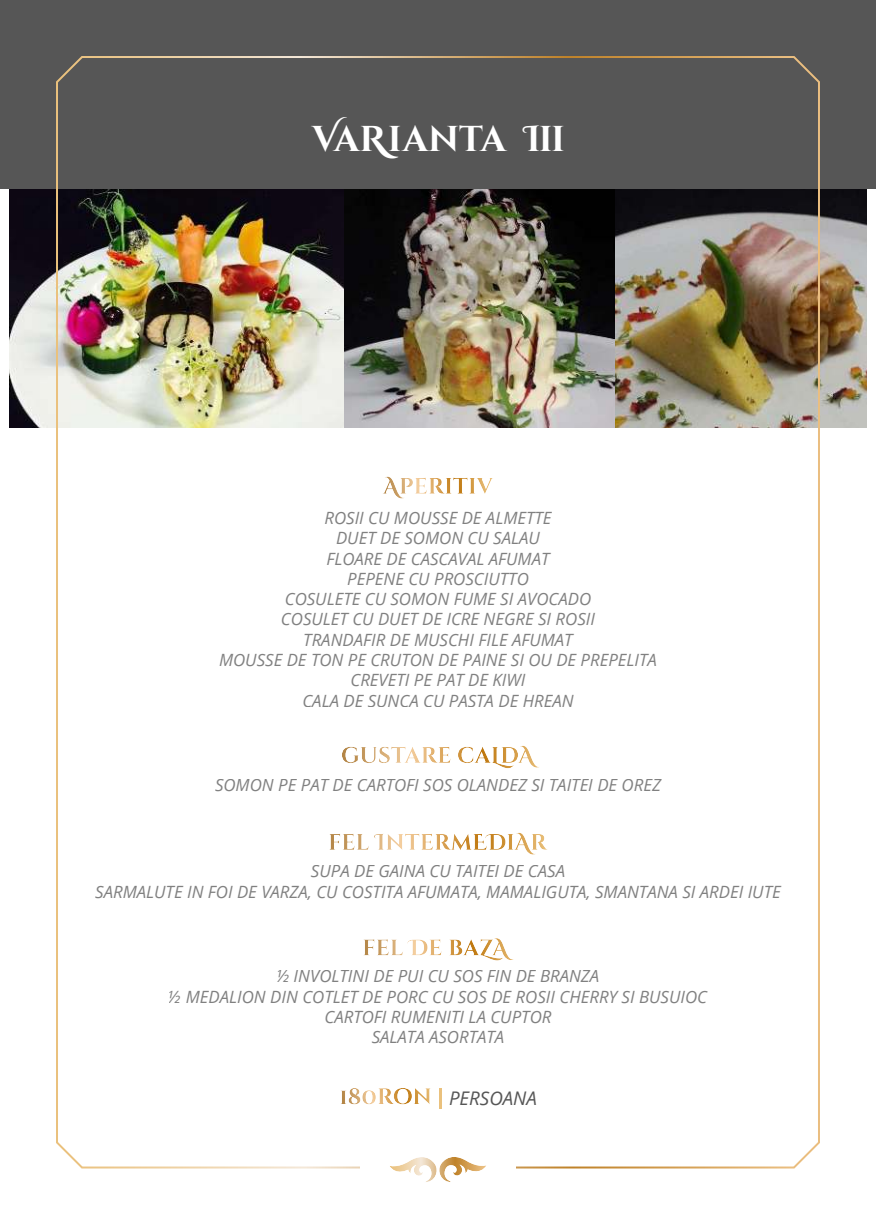
<style>
.page{position:relative;width:876px;height:1225px;background:#fff}
.page>*{position:absolute;margin:0;border:0;box-sizing:border-box;transform-origin:0 0}
.t1{font:700 35.8px "Cinzel Decorative";color:#fff}
.t2{font:italic 18.8px "Open Sans";color:#565656}
.t3{font:italic 16.8px/20.2px "Open Sans";color:#565656;text-align:center}
.s1{font-family:"Cinzel Decorative";font-weight:700;font-style:normal;font-size:22.6px;color:#fff}
</style>
<div class="page">
<img style="left:9px;top:188px;width:858px;height:239px">
<div style="left:0;top:0;width:876px;height:188px;background:#565656"></div>
<img style="left:54px;top:56px;width:767px;height:1113px">
<svg style="left:342px;top:746px;width:109px;height:17px"></svg>
<svg style="left:458px;top:745px;width:82px;height:23px"></svg>
<svg style="left:382px;top:476px;width:112px;height:23px"></svg>
<svg style="left:329px;top:832px;width:219px;height:23px"></svg>
<svg style="left:363px;top:939px;width:79px;height:16px"></svg>
<svg style="left:449px;top:938px;width:65px;height:22px"></svg>
<div style="left:360px;top:1148px;width:155px;height:40px;background:#fff"></div>
<svg style="left:390px;top:1157px;width:96px;height:25px"></svg>
<svg style="left:340px;top:1088px;width:91px;height:16px"></svg>
<svg style="left:440px;top:1088px;width:1px;height:20px"></svg>
<h1 class="t1" style="left:312px;top:117px;width:254px">VaRianta Iii</h1>
<p class="t3" style="left:219px;top:509px;width:439px">ROSII CU MOUSSE DE ALMETTE<br>DUET DE SOMON CU SALAU<br>FLOARE DE CASCAVAL AFUMAT<br>PEPENE CU PROSCIUTTO<br>COSULETE CU SOMON FUME SI AVOCADO<br>COSULET CU DUET DE ICRE NEGRE SI ROSII<br>TRANDAFIR DE MUSCHI FILE AFUMAT<br>MOUSSE DE TON PE CRUTON DE PAINE SI OU DE PREPELITA<br>CREVETI PE PAT DE KIWI<br>CALA DE SUNCA CU PASTA DE HREAN</p>
<p class="t3" style="left:215px;top:776px;width:447px">SOMON PE PAT DE CARTOFI SOS OLANDEZ SI TAITEI DE OREZ</p>
<p class="t3" style="left:95px;top:862px;width:687px">SUPA DE GAINA CU TAITEI DE CASA<br>SARMALUTE IN FOI DE VARZA, CU COSTITA AFUMATA, MAMALIGUTA, SMANTANA SI ARDEI IUTE</p>
<p class="t3" style="left:169px;top:967px;width:540px">½ INVOLTINI DE PUI CU SOS FIN DE BRANZA<br>½ MEDALION DIN COTLET DE PORC CU SOS DE ROSII CHERRY SI BUSUIOC CARTOFI RUMENITI LA CUPTOR<br>SALATA ASORTATA</p>
<p class="t2" style="left:339px;top:1090px;width:199px"><span class="s1">180ron |</span> PERSOANA</p>
</div>
